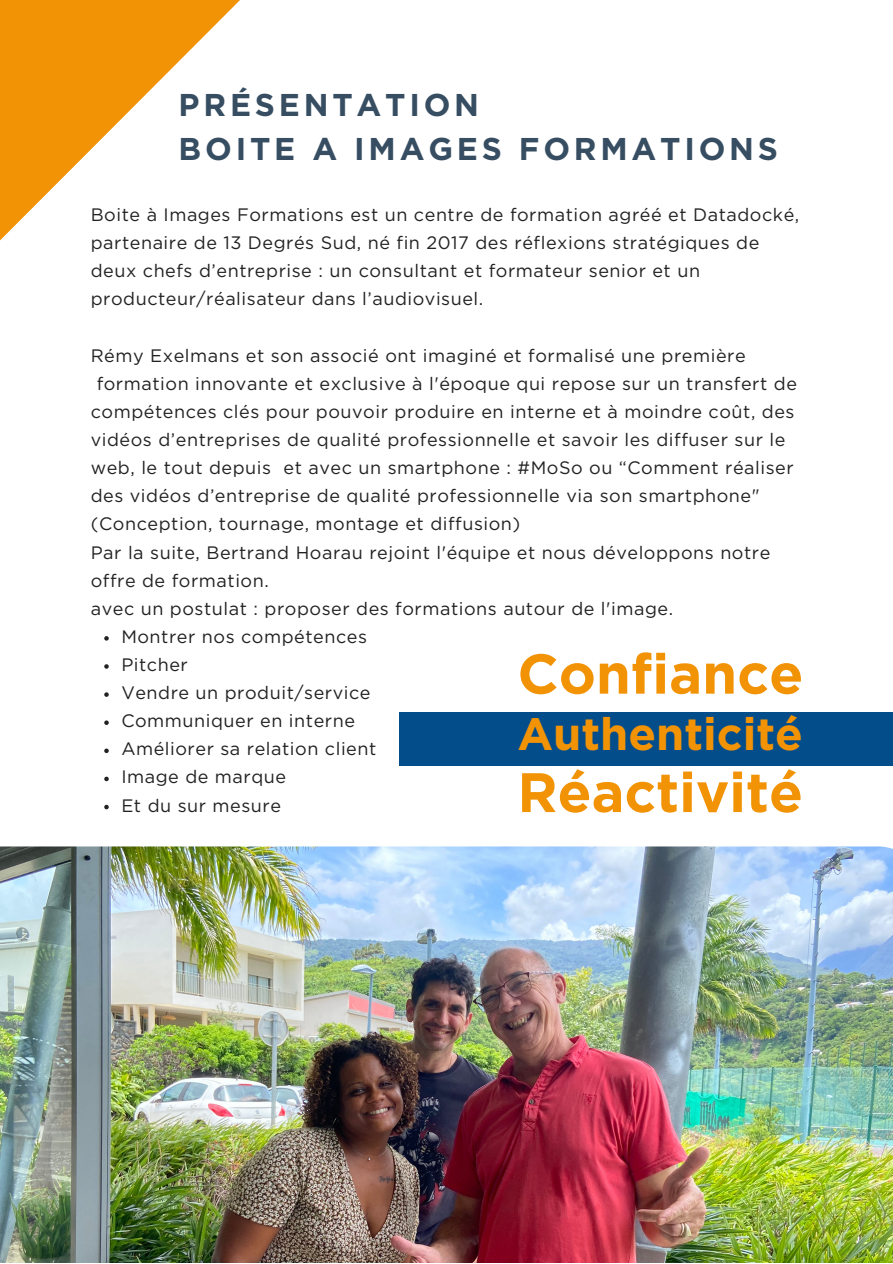
<style>
.page{position:relative;width:893px;height:1264px;background:#fff}
.page>*{position:absolute;margin:0;border:0;box-sizing:border-box;transform-origin:0 0}
.t1{font:700 55.95px "Gotham";color:#f29306}
.t2{font:700 55.5px "Gotham";color:#f29306}
.t3{font:700 45.3px "Gotham";color:#f29306}
.t4{font:700 31.5px "Gotham";letter-spacing:.12em;color:#364d62}
.t5{font:18px/28px "Gotham";letter-spacing:.03em;color:#222}
</style>
<div class="page">
<svg style="left:0;top:0;width:240px;height:241px"></svg>
<svg style="left:104px;top:636px;width:5px;height:4px"></svg>
<svg style="left:104px;top:664px;width:5px;height:4px"></svg>
<svg style="left:104px;top:692px;width:5px;height:5px"></svg>
<svg style="left:104px;top:720px;width:5px;height:5px"></svg>
<svg style="left:104px;top:748px;width:5px;height:5px"></svg>
<svg style="left:104px;top:776px;width:5px;height:5px"></svg>
<svg style="left:104px;top:804px;width:5px;height:5px"></svg>
<img style="left:0;top:846px;width:892px;height:416px">
<div style="left:399px;top:712px;width:493px;height:53px;background:#044d8b"></div>
<p class="t4" style="left:179px;top:91px;width:302px">PRÉSENTATION</p>
<p class="t4" style="left:179px;top:135px;width:601px">BOITE A IMAGES FORMATIONS</p>
<p class="t5" style="left:91px;top:202px;width:710px">Boite à Images Formations est un centre de formation agréé et Datadocké, partenaire de 13 Degrés Sud, né fin 2017 des réflexions stratégiques de deux chefs d’entreprise : un consultant et formateur senior et un producteur/réalisateur dans l’audiovisuel.</p>
<p class="t5" style="left:91px;top:342px;width:656px">Rémy Exelmans et son associé ont imaginé et formalisé une première</p>
<p class="t5" style="left:97px;top:370px;width:701px">formation innovante et exclusive à l'époque qui repose sur un transfert de</p>
<p class="t5" style="left:91px;top:398px;width:705px">compétences clés pour pouvoir produire en interne et à moindre coût, des</p>
<p class="t5" style="left:91px;top:426px;width:696px">vidéos d’entreprises de qualité professionnelle et savoir les diffuser sur le</p>
<p class="t5" style="left:91px;top:455px;width:704px">web, le tout depuis et avec un smartphone : #MoSo ou “Comment réaliser</p>
<p class="t5" style="left:91px;top:483px;width:670px">des vidéos d’entreprise de qualité professionnelle via son smartphone"</p>
<p class="t5" style="left:91px;top:511px;width:431px">(Conception, tournage, montage et diffusion)</p>
<p class="t5" style="left:91px;top:539px;width:681px">Par la suite, Bertrand Hoarau rejoint l'équipe et nous développons notre offre de formation.</p>
<p class="t5" style="left:91px;top:595px;width:584px">avec un postulat : proposer des formations autour de l'image.</p>
<p class="t5" style="left:121px;top:623px;width:247px">Montrer nos compétences</p>
<p class="t5" style="left:121px;top:651px;width:68px">Pitcher</p>
<p class="t5" style="left:121px;top:679px;width:251px">Vendre un produit/service</p>
<p class="t5" style="left:121px;top:707px;width:235px">Communiquer en interne</p>
<p class="t5" style="left:121px;top:736px;width:256px">Améliorer sa relation client</p>
<p class="t5" style="left:121px;top:764px;width:166px">Image de marque</p>
<p class="t5" style="left:121px;top:792px;width:161px">Et du sur mesure</p>
<p class="t1" style="left:517px;top:649px;width:287px">Confiance</p>
<p class="t3" style="left:517px;top:714px;width:287px">Authenticité</p>
<p class="t2" style="left:517px;top:767px;width:287px">Réactivité</p>
</div>
